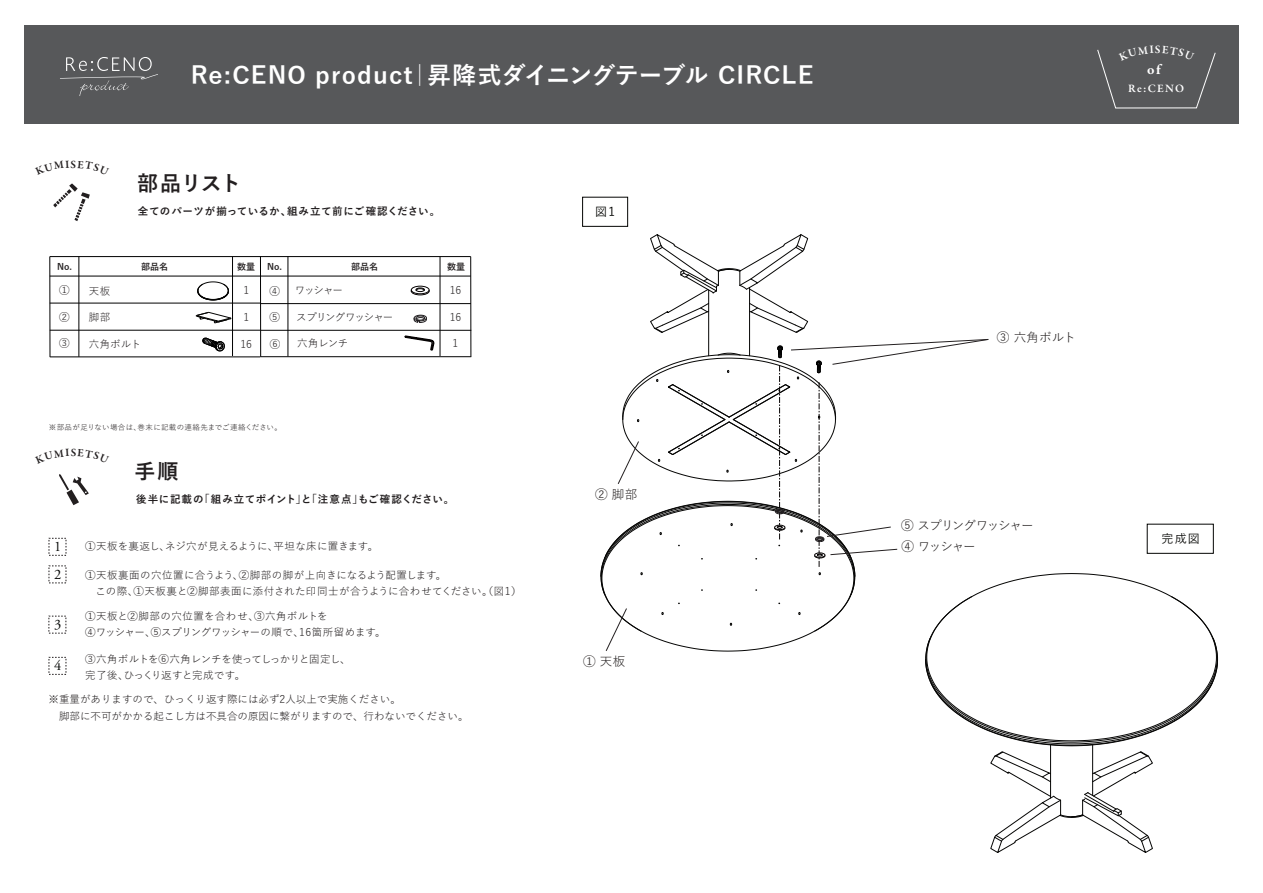
<style>
.page{position:relative;width:1263px;height:893px;background:#fff}
.page>*{position:absolute;margin:0;border:0;box-sizing:border-box;transform-origin:0 0}
.t1{font:700 24px "Yu Gothic";letter-spacing:.05em;color:#fff}
.t2{font:700 21px "Yu Gothic";letter-spacing:-.015em;color:#231f20}
.t3{font:14.4px "Adobe Garamond Pro";color:#080a08}
.t4{font:700 14.4px "Garamond Premr Pro";color:#fff}
.t5{font:12.6px/21.5px "Yu Gothic";letter-spacing:-.095em;color:#211d1d}
.t6{font:12.6px "Yu Gothic";letter-spacing:-.075em;color:#211d1d}
.t7{font:500 12px "Yu Gothic";color:#040503}
.t8{font:600 11.55px "Garamond Premr Pro";letter-spacing:.105em;color:#fff}
.t9{font:600 11.25px "Garamond Premr Pro";color:#231f20}
.t10{font:10.5px/16.5px "Yu Gothic";color:#201c1d}
.t11{font:10.5px/16.5px "Yu Gothic";letter-spacing:.045em;color:#201c1d}
.t12{font:700 10.5px "Yu Gothic";letter-spacing:.055em;color:#201c1d}
.t13{font:10.5px/16.5px "Yu Gothic";letter-spacing:-.03em;color:#201c1d}
.t14{font:10.5px "Yu Gothic";color:#231f20}
.t15{font:10.5px "Yu Gothic";letter-spacing:-.09em;color:#221f20}
.t16{font:700 9px "Yu Gothic";color:#231f20}
.t17{font:7.5px "Yu Gothic";letter-spacing:.045em;color:#201c1d}
</style>
<div class="page">
<div style="left:24px;top:26px;width:1215px;height:98px;background:#57585a"></div>
<svg style="left:60px;top:57px;width:98px;height:39px"></svg>
<svg style="left:53px;top:183px;width:37px;height:38px"></svg>
<hr style="left:49px;top:257px;width:1px;height:100px;background:#000">
<hr style="left:260px;top:257px;width:1px;height:100px;background:#000">
<hr style="left:50px;top:256px;width:421px;height:1px;background:#000">
<hr style="left:50px;top:357px;width:210px;height:1px;background:#000">
<hr style="left:50px;top:303px;width:210px;height:1px;background:#000">
<hr style="left:50px;top:276px;width:421px;height:1px;background:#000">
<hr style="left:232px;top:257px;width:1px;height:99px;background:#000">
<hr style="left:79px;top:257px;width:1px;height:100px;background:#000">
<hr style="left:50px;top:330px;width:210px;height:1px;background:#000">
<svg style="left:59px;top:474px;width:30px;height:31px"></svg>
<svg style="left:203px;top:338px;width:22px;height:14px"></svg>
<svg style="left:196px;top:312px;width:35px;height:12px"></svg>
<div style="left:582px;top:197px;width:46px;height:30px;border:1px solid #040503"></div>
<svg style="left:405px;top:336px;width:29px;height:14px"></svg>
<svg style="left:197px;top:281px;width:32px;height:20px"></svg>
<hr style="left:470px;top:257px;width:1px;height:100px;background:#030303">
<hr style="left:261px;top:330px;width:210px;height:1px;background:#030303">
<hr style="left:260px;top:303px;width:211px;height:1px;background:#030303">
<hr style="left:440px;top:257px;width:1px;height:99px;background:#030303">
<svg style="left:414px;top:315px;width:13px;height:8px"></svg>
<div style="left:411px;top:286px;width:18px;height:8px;border:1px solid #060303;border-radius:50%"></div>
<svg style="left:411px;top:288px;width:19px;height:7px"></svg>
<hr style="left:288px;top:256px;width:1px;height:100px;background:#000">
<hr style="left:261px;top:356px;width:210px;height:1px;background:#030303">
<svg style="left:600px;top:234px;width:618px;height:619px"></svg>
<svg style="left:1097px;top:49px;width:119px;height:60px"></svg>
<p class="t9" style="left:71px;top:157px;width:7px">S</p>
<h1 class="t1" style="left:191px;top:62px;width:624px">Re:CENO product｜昇降式ダイニングテーブル CIRCLE</h1>
<h2 class="t2" style="left:137px;top:172px;width:106px">部品リスト</h2>
<p class="t12" style="left:138px;top:205px;width:304px">全てのパーツが揃っているか、組み立て前にご確認ください。</p>
<p class="t7" style="left:595px;top:201px;width:21px">図1</p>
<p class="t16" style="left:57px;top:262px;width:16px">No.</p>
<p class="t16" style="left:141px;top:261px;width:28px">部品名</p>
<p class="t16" style="left:237px;top:262px;width:19px">数量</p>
<p class="t16" style="left:267px;top:262px;width:16px">No.</p>
<p class="t16" style="left:351px;top:261px;width:28px">部品名</p>
<p class="t16" style="left:447px;top:262px;width:19px">数量</p>
<p class="t14" style="left:59px;top:280px;width:53px">①　 天板</p>
<p class="t14" style="left:243px;top:281px;width:7px">1</p>
<p class="t14" style="left:59px;top:307px;width:53px">②　 脚部</p>
<p class="t14" style="left:59px;top:334px;width:22px">③　</p>
<p class="t14" style="left:243px;top:307px;width:7px">1</p>
<p class="t14" style="left:240px;top:334px;width:13px">16</p>
<p class="t14" style="left:89px;top:334px;width:54px">六角ボルト</p>
<p class="t15" style="left:269px;top:282px;width:12px">④</p>
<p class="t15" style="left:269px;top:308px;width:12px">⑤</p>
<p class="t15" style="left:270px;top:334px;width:12px">⑥</p>
<p class="t15" style="left:295px;top:280px;width:50px">ワッシャー</p>
<p class="t15" style="left:450px;top:280px;width:13px">16</p>
<p class="t15" style="left:450px;top:307px;width:13px">16</p>
<p class="t15" style="left:296px;top:308px;width:99px">スプリングワッシャー</p>
<p class="t14" style="left:297px;top:334px;width:53px">六角レンチ</p>
<p class="t14" style="left:452px;top:333px;width:7px">1</p>
<p class="t17" style="left:49px;top:420px;width:234px">※部品が足りない場合は、巻末に記載の連絡先までご連絡ください。</p>
<p class="t9" style="left:71px;top:446px;width:7px">S</p>
<h2 class="t2" style="left:134px;top:460px;width:46px">手順</h2>
<p class="t12" style="left:136px;top:493px;width:320px">後半に記載の「組み立てポイント」と「注意点」もご確認ください。</p>
<h3 class="t3" style="left:54px;top:538px;width:9px">1</h3>
<p class="t10" style="left:85px;top:537px;width:295px">①天板を裏返し、ネジ穴が見えるように、平坦な床に置きます。</p>
<p class="t11" style="left:85px;top:565px;width:438px">①天板裏面の穴位置に合うよう、②脚部の脚が上向きになるよう配置します。<br>　この際、①天板裏と②脚部表面に添付された印同士が合うように合わせてください。（図1）</p>
<h3 class="t3" style="left:54px;top:566px;width:9px">2</h3>
<h3 class="t3" style="left:54px;top:616px;width:9px">3</h3>
<h3 class="t3" style="left:54px;top:657px;width:9px">4</h3>
<p class="t10" style="left:85px;top:606px;width:302px">①天板と②脚部の穴位置を合わせ、③六角ボルトを<br>④ワッシャー、⑤スプリングワッシャーの順で、16箇所留めます。</p>
<p class="t13" style="left:85px;top:649px;width:267px">③六角ボルトを⑥六角レンチを使ってしっかりと固定し、完了後、ひっくり返すと完成です。</p>
<p class="t10" style="left:49px;top:690px;width:421px">※重量がありますので、ひっくり返す際には必ず2人以上で実施ください。<br>　脚部に不可がかかる起こし方は不具合の原因に繋がりますので、行わないでください。</p>
<p class="t6" style="left:595px;top:482px;width:44px">② 脚部</p>
<p class="t6" style="left:583px;top:649px;width:44px">① 天板</p>
<p class="t8" style="left:1155px;top:43px;width:7px">S</p>
<h3 class="t4" style="left:1147px;top:61px;width:15px">of</h3>
<p class="t8" style="left:1128px;top:82px;width:58px">Re:CENO</p>
<p class="t6" style="left:997px;top:326px;width:81px">③ 六角ボルト</p>
<p class="t5" style="left:901px;top:513px;width:134px">⑤ スプリングワッシャー<br>④ ワッシャー</p>
<p class="t7" style="left:1161px;top:528px;width:40px">完成図</p>
</div>
